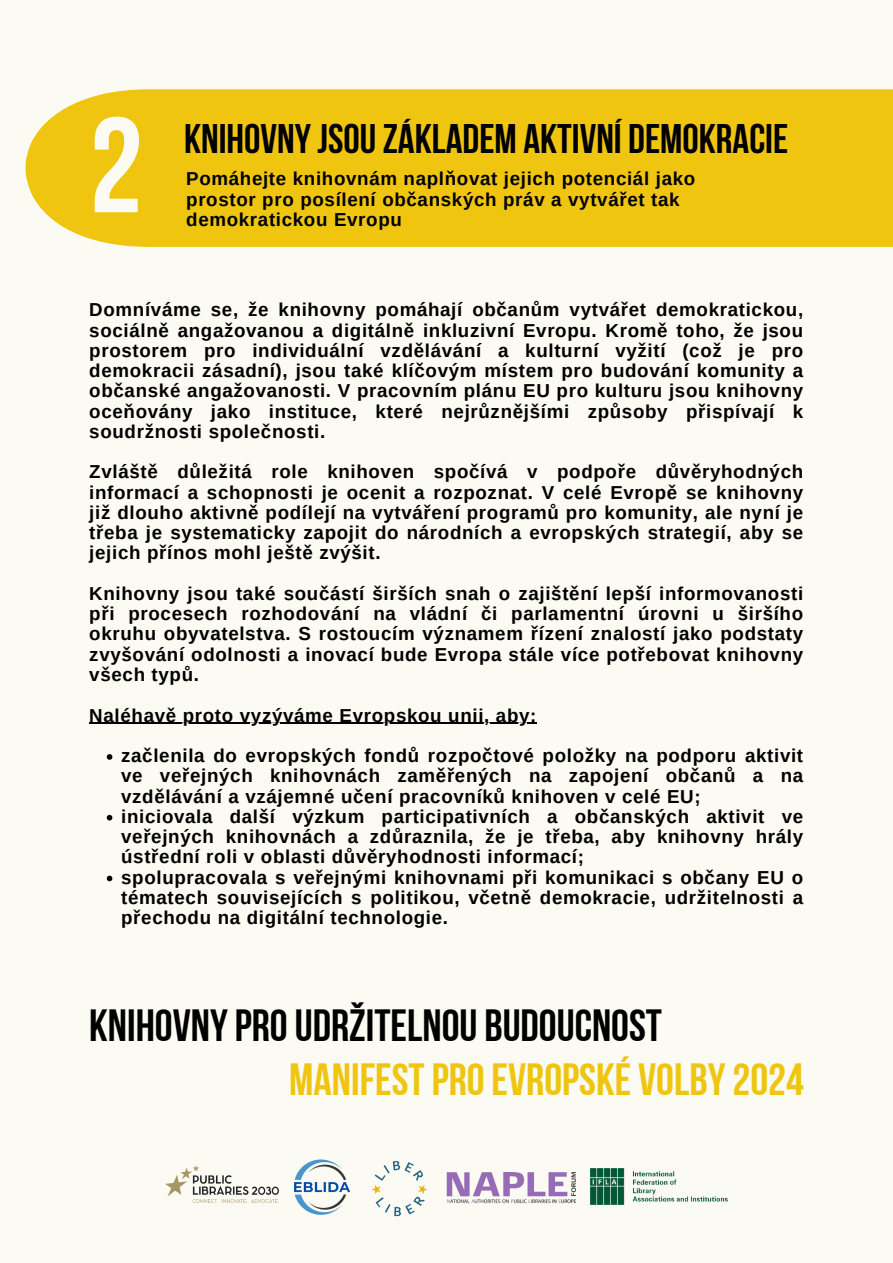
<style>
.page{position:relative;width:893px;height:1263px;background:#fbfbf3}
.page>*{position:absolute;margin:0;border:0;box-sizing:border-box;transform-origin:0 0}
.t1{font:135px "Bebas Neue Cyrillic";color:#fbfbf3}
.t2{font:45px "Bebas Neue Cyrillic";color:#000}
.t3{font:45px "Bebas Neue Cyrillic";color:#efc50f}
.t4{font:700 41.25px "Bebas Neue";color:#000}
.t5{font:700 18.75px/20.2px "Arimo";letter-spacing:.035em;color:#000;text-align:justify}
</style>
<div class="page">
<div style="left:26px;top:89px;width:867px;height:158px;background:#efc50f"></div>
<hr style="left:89px;top:723px;width:441px;height:1px;background:#000">
<svg style="left:107px;top:754px;width:5px;height:6px"></svg>
<svg style="left:107px;top:815px;width:5px;height:5px"></svg>
<svg style="left:107px;top:876px;width:5px;height:5px"></svg>
<img style="left:165px;top:1165px;width:114px;height:38px">
<img style="left:294px;top:1159px;width:57px;height:56px">
<img style="left:590px;top:1168px;width:138px;height:37px">
<img style="left:446px;top:1172px;width:129px;height:32px">
<img style="left:371px;top:1161px;width:57px;height:56px">
<h2 class="t1" style="left:89px;top:111px;width:55px">2</h2>
<h1 class="t4" style="left:184px;top:122px;width:605px">KNIHOVNYJSOUZÁKLADEM AKTIVNÍ DEMOKRACIE</h1>
<h3 class="t5" style="left:186px;top:169px;width:510px;text-align:left">Pomáhejte knihovnám naplňovat jejich potenciál jako prostor pro posílení občanských práv a vytvářet tak demokratickou Evropu</h3>
<p class="t5" style="left:89px;top:300px;width:715px">Domníváme se, že knihovny pomáhají občanům vytvářet demokratickou, sociálně angažovanou a digitálně inkluzivní Evropu. Kromě toho, že jsou prostorem pro individuální vzdělávání a kulturní vyžití (což je pro demokracii zásadní), jsou také klíčovým místem pro budování komunity a občanské angažovanosti. V pracovním plánu EU pro kulturu jsou knihovny oceňovány jako instituce, které nejrůznějšími způsoby přispívají k soudržnosti společnosti.</p>
<h3 class="t5" style="left:89px;top:462px;width:715px">Zvláště důležitá role knihoven spočívá v podpoře důvěryhodných informací a schopnosti je ocenit a rozpoznat. V celé Evropě se knihovny již dlouho aktivně podílejí na vytváření programů pro komunity, ale nyní je třeba je systematicky zapojit do národních a evropských strategií, aby se jejich přínos mohl ještě zvýšit.</h3>
<h3 class="t5" style="left:89px;top:583px;width:715px">Knihovny jsou také součástí širších snah o zajištění lepší informovanosti při procesech rozhodování na vládní či parlamentní úrovni u širšího okruhu obyvatelstva. S rostoucím významem řízení znalostí jako podstaty zvyšování odolnosti a inovací bude Evropa stále více potřebovat knihovny všech typů.</h3>
<h3 class="t5" style="left:89px;top:705px;width:449px">Naléhavě proto vyzýváme Evropskou unii, aby:</h3>
<h3 class="t5" style="left:121px;top:745px;width:683px">začlenila do evropských fondů rozpočtové položky na podporu aktivit ve veřejných knihovnách zaměřených na zapojení občanů a na vzdělávání a vzájemné učení pracovníků knihoven v celé EU;</h3>
<p class="t5" style="left:121px;top:806px;width:683px">iniciovala další výzkum participativních a občanských aktivit ve veřejných knihovnách a zdůraznila, že je třeba, aby knihovny hrály ústřední roli v oblasti důvěryhodnosti informací;</p>
<p class="t5" style="left:121px;top:867px;width:683px">spolupracovala s veřejnými knihovnami při komunikaci s občany EU o tématech souvisejících s politikou, včetně demokracie, udržitelnosti a přechodu na digitální technologie.</p>
<p class="t2" style="left:89px;top:1007px;width:574px">KNIHOVNYPRO UDRŽITELNOU BUDOUCNOST</p>
<h2 class="t3" style="left:289px;top:1061px;width:516px">MANIFEST PROEVROPSKÉ VOLBY2024</h2>
</div>
